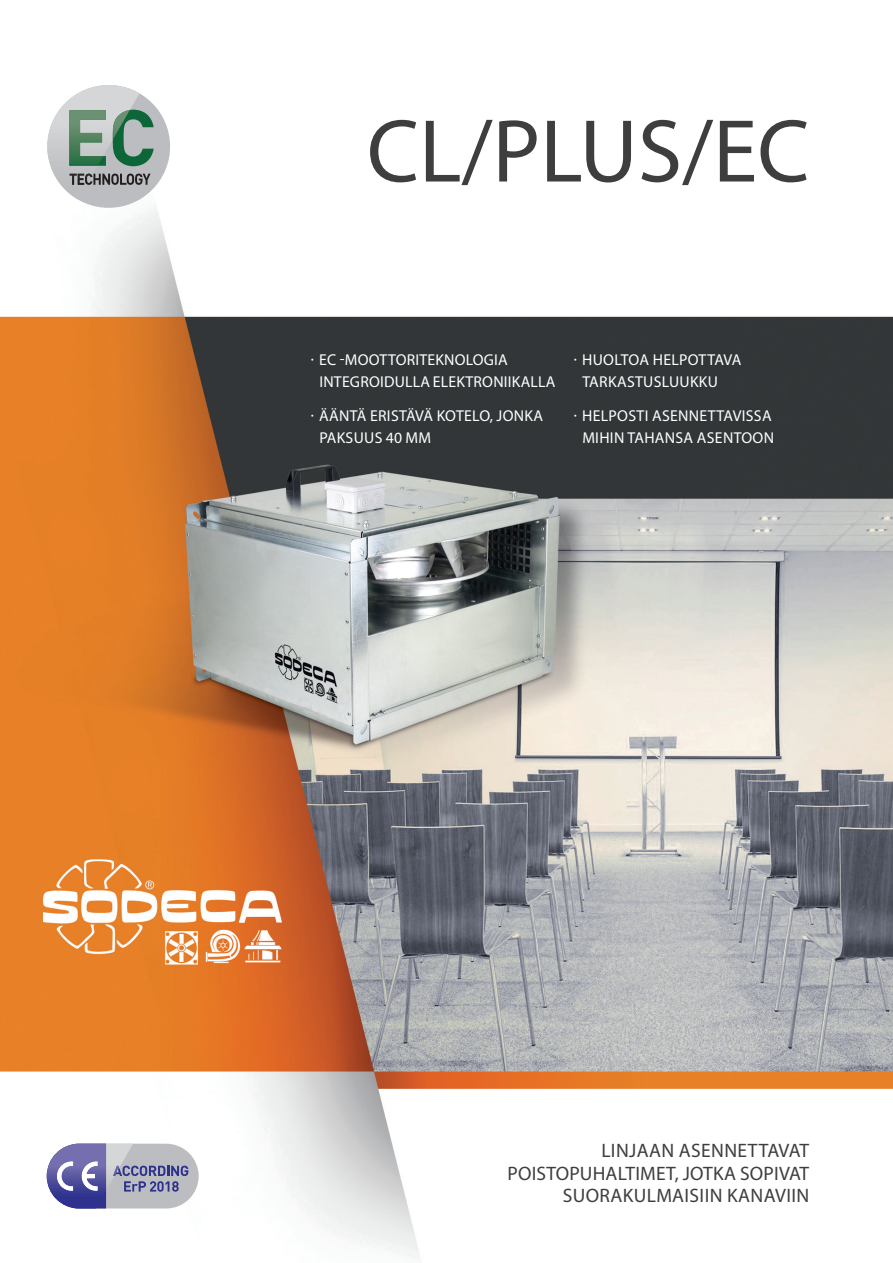
<style>
.page{position:relative;width:893px;height:1263px;background:#fff}
.page>*{position:absolute;margin:0;border:0;box-sizing:border-box;transform-origin:0 0}
.TAULA_TITOL{font:90px "Myriad Pro";color:#3e3e3f}
.TAULA_TITOL-2{font:19.5px/22.5px "Myriad Pro";letter-spacing:.02em;color:#3e3e3f;text-align:right}
.TAULA_TITOL-3{font:15.75px/21.8px "Myriad Pro";letter-spacing:.02em;color:#fff}
</style>
<div class="page">
<img style="left:0;top:94px;width:893px;height:1165px">
<div style="left:47px;top:1144px;width:152px;height:64px;background:#bcbdc0;border-radius:32px"></div>
<img style="left:106px;top:1144px;width:27px;height:64px">
<img style="left:47px;top:1144px;width:59px;height:64px">
<img style="left:57px;top:1161px;width:16px;height:30px">
<img style="left:82px;top:1161px;width:16px;height:30px">
<svg style="left:113px;top:1165px;width:75px;height:27px"></svg>
<div style="left:47px;top:85px;width:123px;height:123px;background:#bcbdc0;border-radius:50%"></div>
<svg style="left:139px;top:110px;width:15px;height:56px"></svg>
<img style="left:47px;top:85px;width:92px;height:115px">
<img style="left:69px;top:110px;width:37px;height:56px">
<img style="left:113px;top:110px;width:17px;height:30px">
<svg style="left:70px;top:174px;width:81px;height:11px"></svg>
<p class="TAULA_TITOL" style="left:367px;top:96px;width:444px">CL/PLUS/EC</p>
<p class="TAULA_TITOL-3" style="left:319px;top:348px;width:238px;text-indent:-9px">· EC -MOOTTORITEKNOLOGIA<br>INTEGROIDULLA ELEKTRONIIKALLA</p>
<p class="TAULA_TITOL-3" style="left:319px;top:405px;width:225px;text-indent:-9px">· ÄÄNTÄ ERISTÄVÄ KOTELO, JONKA<br>PAKSUUS 40 MM</p>
<p class="TAULA_TITOL-3" style="left:582px;top:348px;width:160px;text-indent:-9px">· HUOLTOA HELPOTTAVA<br>TARKASTUSLUUKKU</p>
<p class="TAULA_TITOL-3" style="left:574px;top:405px;width:202px;text-align:center">· HELPOSTI ASENNETTAVISSA<br>MIHIN TAHANSA ASENTOON</p>
<p class="TAULA_TITOL-2" style="left:507px;top:1139px;width:303px">LINJAAN ASENNETTAVAT<br>POISTOPUHALTIMET, JOTKA SOPIVAT<br>SUORAKULMAISIIN KANAVIIN</p>
</div>
